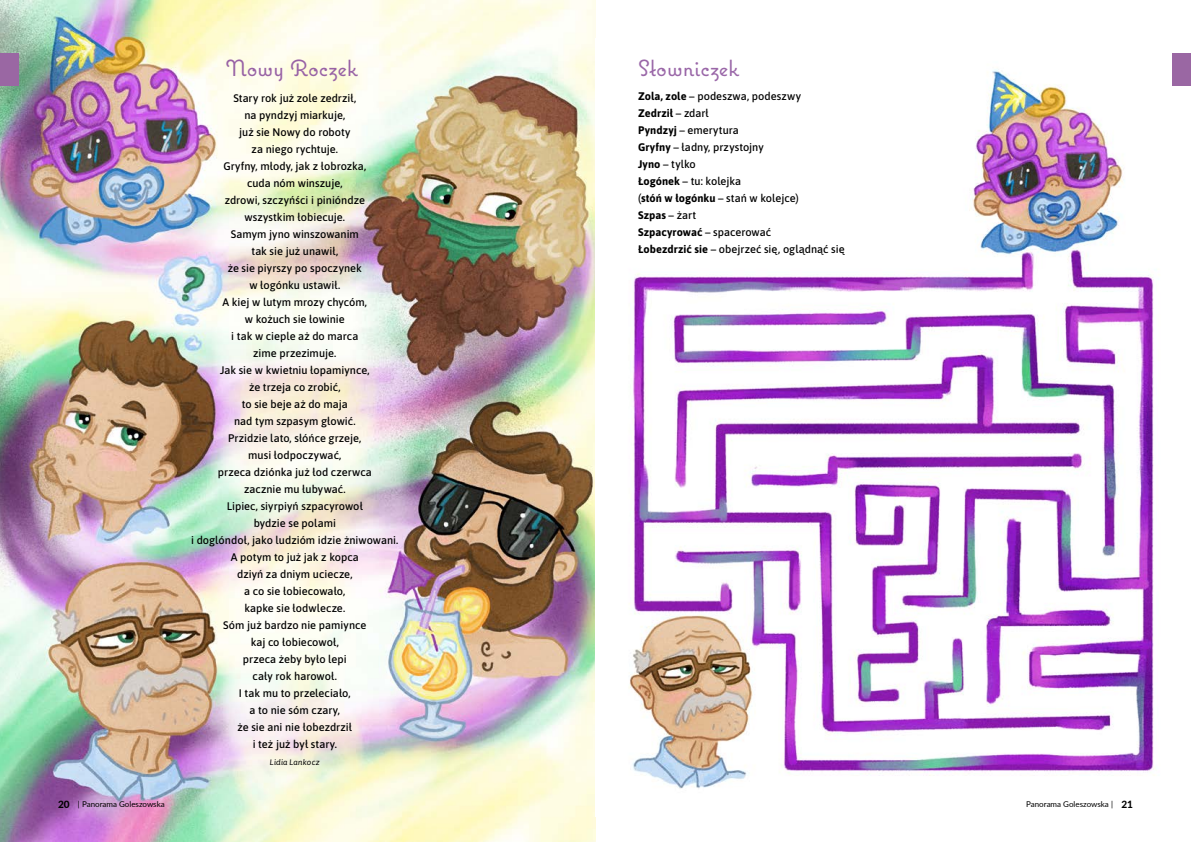
<style>
.page{position:relative;width:1191px;height:842px;background:#fff}
.page>*{position:absolute;margin:0;border:0;box-sizing:border-box;transform-origin:0 0}
.t1{font:23px "Coquette";letter-spacing:-.01em;color:#9862a5}
.t2{font:23px "Coquette";letter-spacing:-.01em;color:#9a67a8}
.t3{font:500 11px/17px "Asap";color:#000;text-align:center}
.t4{font:8px "Lato";color:#000}
.t5{font:italic 8px "Asap";letter-spacing:.02em;color:#000}
.s1{font-weight:700}
.s2{font-weight:800;font-size:10px}
</style>
<div class="page">
<img style="left:0;top:0;width:595px;height:842px">
<img style="left:629px;top:69px;width:562px;height:720px">
<div style="left:0;top:53px;width:19px;height:32px;background:#9a67a3"></div>
<div style="left:1171px;top:53px;width:20px;height:32px;background:#9a67a3"></div>
<h1 class="t1" style="left:226px;top:54px;width:134px">Nowy Roczek</h1>
<p class="t3" style="left:191px;top:89px;width:209px">Stary rok już zole zedrził,<br>na pyndzyj miarkuje,<br>już sie Nowy do roboty<br>za niego rychtuje.<br>Gryfny, młody, jak z łobrozka,<br>cuda nóm winszuje,<br>zdrowi, szczyńści i pinióndze<br>wszystkim łobiecuje.<br>Samym jyno winszowanim<br>tak sie już unawił,<br>że sie piyrszy po spoczynek<br>w łogónku ustawił.<br>A kiej w lutym mrozy chycóm,<br>w kożuch sie łowinie<br>i tak w cieple aż do marca<br>zime przezimuje.<br>Jak sie w kwietniu łopamiynce,<br>że trzeja co zrobić,<br>to sie beje aż do maja<br>nad tym szpasym głowić.<br>Przidzie lato, słóńce grzeje,<br>musi łodpoczywać,<br>przeca dziónka już łod czerwca<br>zacznie mu łubywać.<br>Lipiec, siyrpiyń szpacyrowoł<br>bydzie se polami<br>i doglóndoł, jako ludzióm idzie żniwowani.<br>A potym to już jak z kopca<br>dziyń za dniym uciecze,<br>a co sie łobiecowało,<br>kapke sie łodwlecze.<br>Sóm już bardzo nie pamiynce<br>kaj co łobiecowoł,<br>przeca żeby było lepi<br>cały rok harowoł.<br>I tak mu to przeleciało,<br>a to nie sóm czary,<br>że sie ani nie łobezdrził<br>i też już był stary.</p>
<p class="t5" style="left:270px;top:757px;width:51px">Lidia Lankocz</p>
<h1 class="t2" style="left:638px;top:54px;width:102px">Słowniczek</h1>
<p class="t3" style="left:638px;top:87px;width:208px;text-align:left"><span class="s1">Zola, zole</span> – podeszwa, podeszwy<br><span class="s1">Zedrził</span> – zdarł<br><span class="s1">Pyndzyj</span> – emerytura<br><span class="s1">Gryfny</span> – ładny, przystojny<br><span class="s1">Jyno</span> – tylko<br><span class="s1">Łogónek</span> – tu: kolejka<br>(<span class="s1">stóń w łogónku</span> – stań w kolejce)<br><span class="s1">Szpas</span> – żart<br><span class="s1">Szpacyrować</span> – spacerować<br><span class="s1">Łobezdrzić sie</span> – obejrzeć się, oglądnąć się</p>
<p class="t4" style="left:58px;top:798px;width:108px"><span class="s2">20</span> | Panorama Goleszowska</p>
<p class="t4" style="left:1026px;top:798px;width:108px">Panorama Goleszowska | <span class="s2">21</span></p>
</div>
